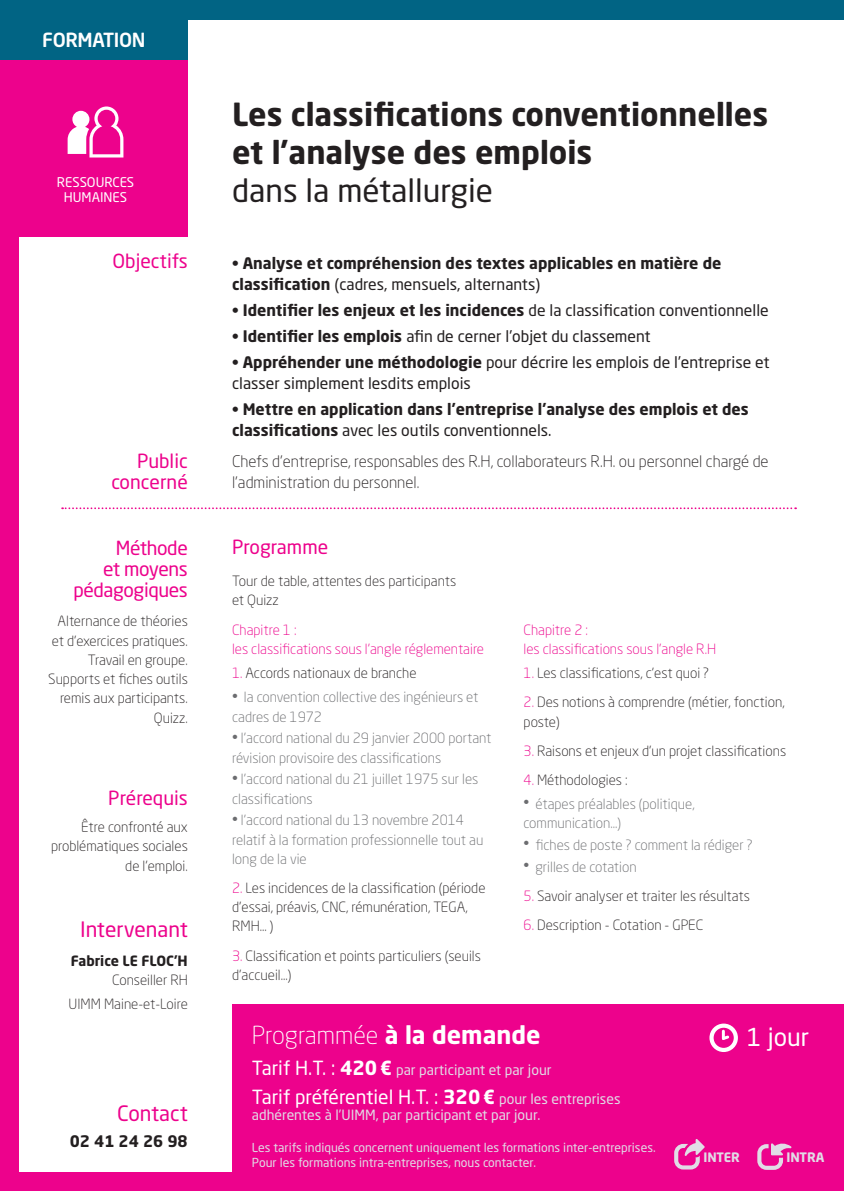
<style>
.page{position:relative;width:844px;height:1191px;background:#fff}
.page>*{position:absolute;margin:0;border:0;box-sizing:border-box;transform-origin:0 0}
.t1{font:700 31.5px/37.8px "Neo Sans Std";color:#231f20}
.t2{font:31.5px "Neo Sans Std";color:#231f20}
.t3{font:300 24.5px "Neo Sans Std";color:#fff}
.t4{font:24.5px "Neo Sans Std";color:#fff}
.t5{font:21px "Neo Sans Std";color:#ed028c}
.t6{font:19.25px "Neo Sans Std";color:#fff}
.t7{font:19.25px/21px "Neo Sans Std";color:#ed028c;text-align:right}
.t8{font:19.25px/21px "Neo Sans Std";letter-spacing:-.02em;color:#ed028c;text-align:right}
.t9{font:500 19.25px "Neo Sans Std";letter-spacing:-.02em;color:#fff}
.t10{font:700 15.75px/21px "Neo Sans Std";color:#231f20}
.t11{font:15.75px/21px "Neo Sans Std";color:#231f20}
.t12{font:300 15.75px/21px "Neo Sans Std";color:#231f20}
.t13{font:300 14px/19.2px "Neo Sans Std";color:#231f20}
.t14{font:300 14px/19.2px "Neo Sans Std";color:#6c6d70}
.t15{font:300 14px/19.2px "Neo Sans Std";color:#ed028c}
.t16{font:14px "Neo Sans Std";color:#e1dce6}
.t17{font:700 14px "Neo Sans Std";color:#231f20}
.t18{font:13.3px/14.7px "Neo Sans Std";color:#fff}
.t19{font:700 12.95px "Neo Sans Std";color:#e1dce6}
.t20{font:700 12.78px "Neo Sans Std";letter-spacing:-.01em;color:#e1dce6}
.t21{font:12.25px/14.7px "Neo Sans Std";color:#e1dce6}
.s1{font-weight:400}
.s2{font-weight:700}
.s3{color:#ed028c}
.s4{font-size:19.25px;color:#fff}
.s5{font-weight:700;font-size:19.25px;color:#fff}
.s6{font-size:14px;color:#e1dce6}
</style>
<div class="page">
<div style="left:0;top:0;width:843px;height:1191px;background:#ed028c"></div>
<div style="left:0;top:0;width:843px;height:60px;background:#016484"></div>
<div style="left:20px;top:20px;width:823px;height:1151px;background:#fff"></div>
<div style="left:1px;top:60px;width:187px;height:177px;background:#ed028c"></div>
<svg style="left:68px;top:106px;width:55px;height:51px"></svg>
<div style="left:232px;top:1005px;width:611px;height:186px;background:#ed028c"></div>
<svg style="left:62px;top:507px;width:733px;height:2px"></svg>
<div style="left:709px;top:1023px;width:28px;height:29px;border:4px solid #fff;border-radius:50%"></div>
<svg style="left:721px;top:1031px;width:9px;height:9px"></svg>
<svg style="left:674px;top:1139px;width:30px;height:30px"></svg>
<svg style="left:757px;top:1143px;width:34px;height:26px"></svg>
<div style="left:0;top:0;width:188px;height:60px;background:#016484"></div>
<h3 class="t9" style="left:42px;top:28px;width:105px">FORMATION</h3>
<p class="t18" style="left:57px;top:175px;width:9px">RESS</p>
<p class="t18" style="left:64px;top:175px;width:64px;text-indent:23px">OURCES<br>HUMAINES</p>
<h3 class="t7" style="left:112px;top:250px;width:77px">Objectifs</h3>
<h3 class="t7" style="left:112px;top:450px;width:78px">Public concerné</h3>
<h3 class="t8" style="left:73px;top:537px;width:116px">Méthode<br>et moyens pédagogiques</h3>
<p class="t13" style="left:48px;top:611px;width:141px;text-align:right">Alternance de théories et d’exercices pratiques.<br>Travail en groupe.<br>Supports et fiches outils remis aux participants.<br>Quizz.</p>
<h3 class="t7" style="left:108px;top:787px;width:81px">Prérequis</h3>
<p class="t13" style="left:51px;top:817px;width:138px;text-align:right">Être confronté aux problématiques sociales de l’emploi.</p>
<h3 class="t5" style="left:80px;top:916px;width:109px">Intervenant</h3>
<p class="t17" style="left:71px;top:951px;width:118px">Fabrice LE FLOC’H</p>
<p class="t13" style="left:69px;top:968px;width:121px;line-height:24.2px;text-align:right">Conseiller RH<br>UIMM Maine-et-Loire</p>
<h3 class="t5" style="left:117px;top:1100px;width:72px">Contact</h3>
<p class="t10" style="left:70px;top:1129px;width:119px">02 41 24 26 98</p>
<h1 class="t1" style="left:232px;top:95px;width:537px">Les classifications conventionnelles et l’analyse des emplois</h1>
<h1 class="t2" style="left:232px;top:171px;width:262px">dans la métallurgie</h1>
<p class="t10" style="left:232px;top:252px;width:490px">• Analyse et compréhension des textes applicables en matière de classification <span class="s1">(cadres, mensuels, alternants)</span></p>
<p class="t10" style="left:232px;top:299px;width:538px">• Identifier les enjeux et les incidences <span class="s1">de la classification conventionnelle</span></p>
<p class="t11" style="left:232px;top:325px;width:420px"><span class="s2">• Identifier les emplois</span> afin de cerner l’objet du classement</p>
<p class="t11" style="left:232px;top:351px;width:538px"><span class="s2">• Appréhender une méthodologie</span> pour décrire les emplois de l’entreprise et classer simplement lesdits emplois</p>
<p class="t10" style="left:232px;top:398px;width:518px">• Mettre en application dans l’entreprise l’analyse des emplois et des classifications <span class="s1">avec les outils conventionnels.</span></p>
<p class="t12" style="left:232px;top:451px;width:538px">Chefs d’entreprise, responsables des R.H, collaborateurs R.H. ou personnel chargé de l’administration du personnel.</p>
<h3 class="t7" style="left:232px;top:536px;width:98px">Programme</h3>
<p class="t13" style="left:232px;top:571px;width:225px">Tour de table, attentes des participants et Quizz</p>
<p class="t15" style="left:232px;top:620px;width:253px">Chapitre 1 :<br>les classifications sous l’angle réglementaire</p>
<p class="t13" style="left:232px;top:663px;width:186px"><span class="s3">1.</span> Accords nationaux de branche</p>
<p class="t14" style="left:232px;top:687px;width:248px">• la convention collective des ingénieurs et cadres de 1972</p>
<p class="t14" style="left:232px;top:728px;width:261px">• l’accord national du 29 janvier 2000 portant révision provisoire des classifications</p>
<p class="t14" style="left:232px;top:769px;width:248px">• l’accord national du 21 juillet 1975 sur les classifications</p>
<p class="t14" style="left:232px;top:810px;width:253px">• l’accord national du 13 novembre 2014 relatif à la formation professionnelle tout au long de la vie</p>
<p class="t13" style="left:232px;top:878px;width:255px"><span class="s3">2.</span> Les incidences de la classification (période d’essai, préavis, CN C, rémunération, TEGA,<br>RMH... )</p>
<p class="t13" style="left:232px;top:945px;width:250px"><span class="s3">3.</span> Classification et points particuliers (seuils d’accueil...)</p>
<p class="t15" style="left:523px;top:620px;width:194px">Chapitre 2 :<br>les classifications sous l’angle R.H</p>
<p class="t13" style="left:523px;top:663px;width:187px"><span class="s3">1.</span> Les classifications, c’est quoi ?</p>
<p class="t13" style="left:523px;top:692px;width:262px"><span class="s3">2.</span> Des notions à comprendre (métier, fonction, poste)</p>
<p class="t13" style="left:523px;top:741px;width:264px"><span class="s3">3.</span> Raisons et enjeux d’un projet classifications</p>
<p class="t13" style="left:523px;top:770px;width:105px"><span class="s3">4.</span> Méthodologies :</p>
<p class="t14" style="left:523px;top:794px;width:172px">• étapes préalables (politique, communication...)</p>
<p class="t14" style="left:523px;top:835px;width:230px">• fiches de poste ? comment la rédiger ?</p>
<p class="t14" style="left:523px;top:857px;width:115px">• grilles de cotation</p>
<p class="t13" style="left:523px;top:886px;width:228px"><span class="s3">5.</span> Savoir analyser et traiter les résultats</p>
<p class="t13" style="left:523px;top:915px;width:181px"><span class="s3">6.</span> Description - Cotation - GPEC</p>
<h2 class="t3" style="left:252px;top:1020px;width:290px">Programmée <span class="s2">à la demande</span></h2>
<p class="t16" style="left:252px;top:1061px;width:301px"><span class="s4">Tarif H.T. :</span> <span class="s5">420€</span> par participant et par jour</p>
<h3 class="t6" style="left:252px;top:1084px;width:370px">Tarif préférentiel H.T. : <span class="s2">320€</span> <span class="s6">pour les entreprises</span></h3>
<p class="t16" style="left:252px;top:1106px;width:290px">adhérentes à l’UIMM, par participant et par jour.</p>
<p class="t21" style="left:252px;top:1140px;width:405px">Les tarifs indiqués concernent uniquement les formations inter-entreprises.<br>Pour les formations intra-entreprises, nous contacter.</p>
<h2 class="t4" style="left:746px;top:1022px;width:64px">1 jour</h2>
<p class="t20" style="left:703px;top:1148px;width:38px">INTER</p>
<p class="t19" style="left:786px;top:1148px;width:40px">INTRA</p>
</div>
